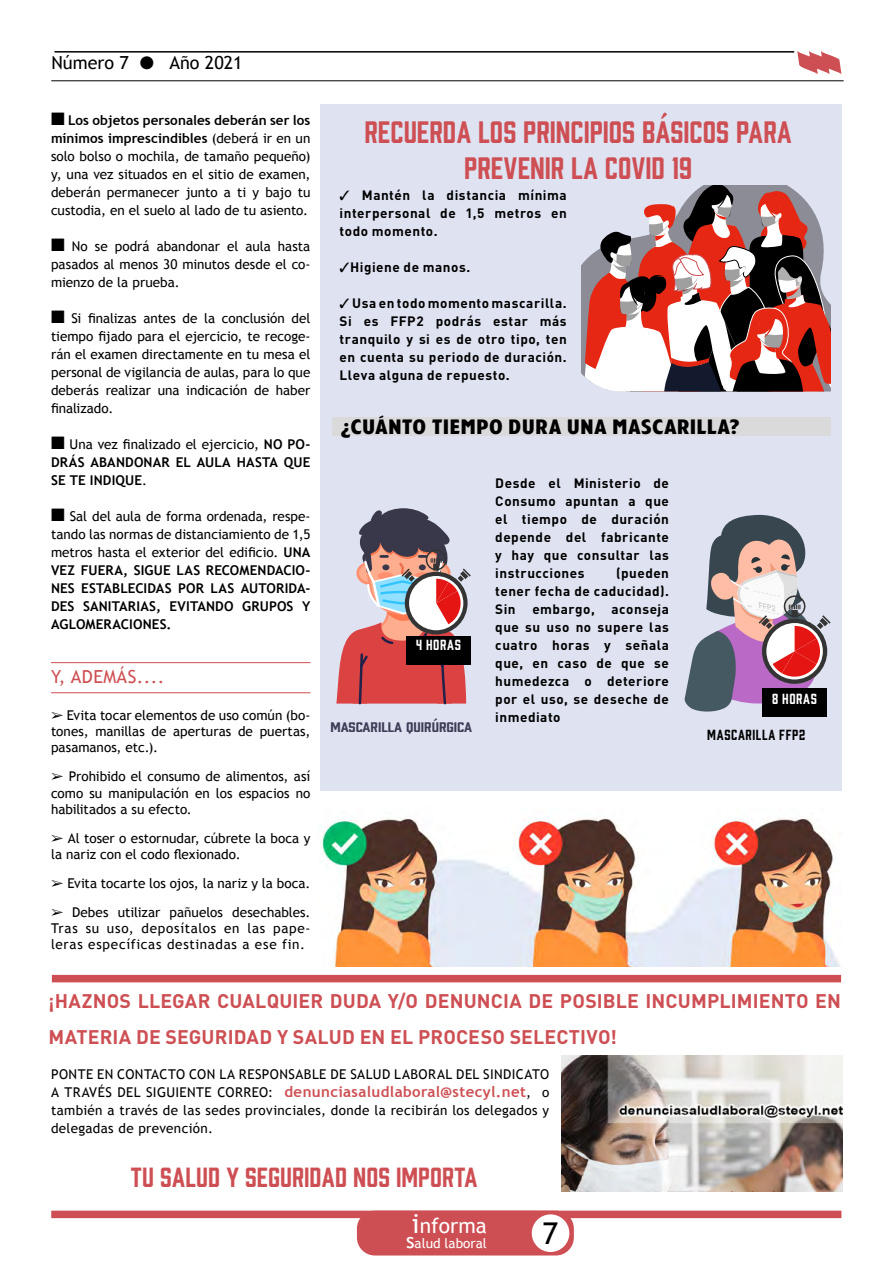
<style>
.page{position:relative;width:893px;height:1263px;background:#fff}
.page>*{position:absolute;margin:0;border:0;box-sizing:border-box;transform-origin:0 0}
.t1{font:30px "Trebuchet MS";color:#000}
.t2{font:28.5px/36px "Prohibition";letter-spacing:.005em;color:#ce4f53;text-align:center}
.t3{font:25.5px "Prohibition";color:#ce4f53}
.t4{font:21px "Trebuchet MS";color:#fff}
.t5{font:700 19.5px/36px "DIN Pro";letter-spacing:.01em;color:#ce4f53}
.t6{font:700 19.5px "TF Forever";letter-spacing:.035em;color:#000}
.t7{font:18px "Trebuchet MS";color:#000}
.t8{font:18px "Trebuchet MS";letter-spacing:.025em;color:#ce4f53}
.t9{font:700 15px "Trebuchet MS";letter-spacing:.025em;color:#ce4f53}
.t10{font:13.5px/18px "Trebuchet MS";letter-spacing:.005em;color:#000;text-align:justify}
.t11{font:700 13.5px/18px "DIN Pro";letter-spacing:.035em;color:#000;text-align:justify}
.t12{font:700 13.5px/18px "Trebuchet MS";letter-spacing:.01em;color:#000;text-align:justify}
.t13{font:13.5px/18px "Trebuchet MS";letter-spacing:.025em;color:#000}
.t14{font:13.5px "Trebuchet MS";letter-spacing:.035em;color:#000}
.t15{font:13.5px "Prohibition";letter-spacing:.05em;color:#000}
.t16{font:13.5px "Trebuchet MS";color:#fff}
.t17{font:13.5px "Prohibition";letter-spacing:.045em;color:#fff}
.t18{font:12.75px "Prohibition";color:#3d3d57;scale:1.23 1}
.s1{font-weight:700}
.s2{font-weight:400}
.s3{font-weight:400;font-size:13.5px;color:#000}
.s4{font-size:27px}
.s5{font-size:21px}
</style>
<div class="page">
<div style="left:51px;top:1210px;width:790px;height:8px;background:#ce4f53"></div>
<div style="left:357px;top:1210px;width:217px;height:45px;background:#ce4f53;border-radius:18px"></div>
<hr style="left:55px;top:51px;width:739px;height:2px;background:#000">
<svg style="left:797px;top:51px;width:44px;height:23px"></svg>
<div style="left:532px;top:1214px;width:37px;height:38px;background:#fff;border-radius:50%"></div>
<hr style="left:51px;top:81px;width:793px;height:1px;background:#000">
<hr style="left:51px;top:662px;width:259px;height:1px;background:#ce4f53">
<hr style="left:51px;top:692px;width:259px;height:1px;background:#ce4f53">
<div style="left:52px;top:975px;width:789px;height:7px;background:#ce4f53"></div>
<div style="left:320px;top:105px;width:522px;height:686px;background:#dfe2f1"></div>
<div style="left:332px;top:417px;width:499px;height:19px;background:#dadada"></div>
<svg style="left:585px;top:186px;width:246px;height:205px"></svg>
<img style="left:320px;top:817px;width:520px;height:149px">
<svg style="left:336px;top:508px;width:135px;height:197px"></svg>
<div style="left:406px;top:636px;width:65px;height:29px;background:#000"></div>
<svg style="left:684px;top:515px;width:147px;height:197px"></svg>
<div style="left:762px;top:689px;width:65px;height:28px;background:#000"></div>
<img style="left:562px;top:1056px;width:281px;height:135px">
<h3 class="t7" style="left:51px;top:52px;width:193px">Número 7 ● Año 2021</h3>
<p class="t10" style="left:51px;top:111px;width:261px">■ <span class="s1">Los objetos personales deberán ser los mínimos imprescindibles</span> (deberá ir en un solo bolso o mochila, de tamaño pequeño) y, una vez situados en el sitio de examen, deberán permanecer junto a ti y bajo tu custodia, en el suelo al lado de tu asiento.</p>
<p class="t10" style="left:51px;top:237px;width:261px">■ No se podrá abandonar el aula hasta pasados al menos 30 minutos desde el co&shy;mienzo de la prueba.</p>
<p class="t10" style="left:51px;top:309px;width:261px">■ Si finalizas antes de la conclusión del tiempo fijado para el ejercicio, te recoge&shy;rán el examen directamente en tu mesa el personal de vigilancia de aulas, para lo que deberás realizar una indicación de haber finalizado.</p>
<p class="t12" style="left:51px;top:435px;width:261px">■ <span class="s2">Una vez finalizado el ejercicio,</span> NO PO-DRÁS ABANDONAR EL AULA HASTA QUE SE TE INDIQUE<span class="s2">.</span></p>
<p class="t12" style="left:51px;top:507px;width:261px">■ <span class="s2">Sal del aula de forma ordenada, respe&shy;tando las normas de distanciamiento de 1,5 metros hasta el exterior del edificio.</span> UNA VEZ FUERA, SIGUE LAS RECOMENDACIO-NES ESTABLECIDAS POR LAS AUTORIDA-DES SANITARIAS, EVITANDO GRUPOS Y AGLOMERACIONES.</p>
<h3 class="t8" style="left:51px;top:666px;width:115px">Y, ADEMÁS....</h3>
<p class="t10" style="left:51px;top:707px;width:261px;line-height:16.2px">➢ Evita tocar elementos de uso común (bo&shy;tones, manillas de aperturas de puertas, pasamanos, etc.).</p>
<p class="t10" style="left:51px;top:769px;width:261px;line-height:16.2px">➢ Prohibido el consumo de alimentos, así como su manipulación en los espacios no habilitados a su efecto.</p>
<p class="t10" style="left:51px;top:830px;width:261px;line-height:16.2px">➢ Al toser o estornudar, cúbrete la boca y la nariz con el codo flexionado.</p>
<p class="t10" style="left:51px;top:874px;width:261px">➢ Evita tocarte los ojos, la nariz y la boca.</p>
<p class="t10" style="left:51px;top:904px;width:261px;line-height:16.2px">➢ Debes utilizar pañuelos desechables.<br>Tras su uso, deposítalos en las pape&shy;leras específicas destinadas a ese fin.</p>
<h2 class="t2" style="left:364px;top:112px;width:429px">RECUERDA LOS PRINCIPIOS BÁSICOS PARA<br>PREVENIR LA COVID 19</h2>
<p class="t11" style="left:340px;top:185px;width:229px">✓ Mantén la distancia mínima interpersonal de 1,5 metros en todo momento.</p>
<p class="t11" style="left:340px;top:257px;width:132px">✓Higiene de manos.</p>
<p class="t11" style="left:340px;top:293px;width:229px">✓ Usa en todo momento mascarilla.<br>Si es FFP2 podrás estar más tranquilo y si es de otro tipo, ten en cuenta su periodo de duración.<br>Lleva alguna de repuesto.</p>
<h3 class="t6" style="left:341px;top:414px;width:400px">¿CUÁNTO TIEMPO DURA UNA MASCARILLA?</h3>
<p class="t17" style="left:416px;top:635px;width:46px">4 HORAS</p>
<p class="t18" style="left:330px;top:718px;width:117px">MASCARILLA QUIRÚRGICA</p>
<p class="t11" style="left:495px;top:473px;width:175px">Desde el Ministerio de Consumo apuntan a que el tiempo de duración depende del fabricante y hay que consultar las instrucciones</p>
<p class="t11" style="left:495px;top:563px;width:175px;text-indent:121px">(pueden tener fecha de caducidad).<br>Sin embargo, aconseja que su uso no supere las cuatro horas y señala que, en caso de que se humedezca o deteriore por el uso, se deseche de inmediato</p>
<p class="t17" style="left:772px;top:689px;width:46px">8 HORAS</p>
<p class="t15" style="left:707px;top:725px;width:99px">MASCARILLA FFP2</p>
<h3 class="t5" style="left:48px;top:982px;width:794px">¡HAZNOS LLEGAR CUALQUIER DUDA Y/O DENUNCIA DE POSIBLE INCUMPLIMIENTO EN<br>MATERIA DE SEGURIDAD Y SALUD EN EL PROCESO SELECTIVO!</h3>
<p class="t14" style="left:51px;top:1066px;width:500px">PONTE EN CONTACTO CON LA RESPONSABLE DE SALUD LABORAL DEL SINDICATO</p>
<p class="t9" style="left:51px;top:1082px;width:500px"><span class="s3">A TRAVÉS DEL SIGUIENTE CORREO:</span> denunciasaludlaboral@stecyl.net<span class="s3">, o</span></p>
<p class="t13" style="left:51px;top:1101px;width:500px">también a través de las sedes provinciales, donde la recibirán los delegados y delegadas de prevención.</p>
<h3 class="t3" style="left:131px;top:1159px;width:348px">TU SALUD Y SEGURIDAD NOS IMPORTA</h3>
<h3 class="t4" style="left:412px;top:1213px;width:76px"><span class="s4">i</span>nforma</h3>
<p class="t16" style="left:406px;top:1236px;width:82px"><span class="s5">s</span>alud laboral</p>
<h1 class="t1" style="left:542px;top:1215px;width:17px">7</h1>
</div>
